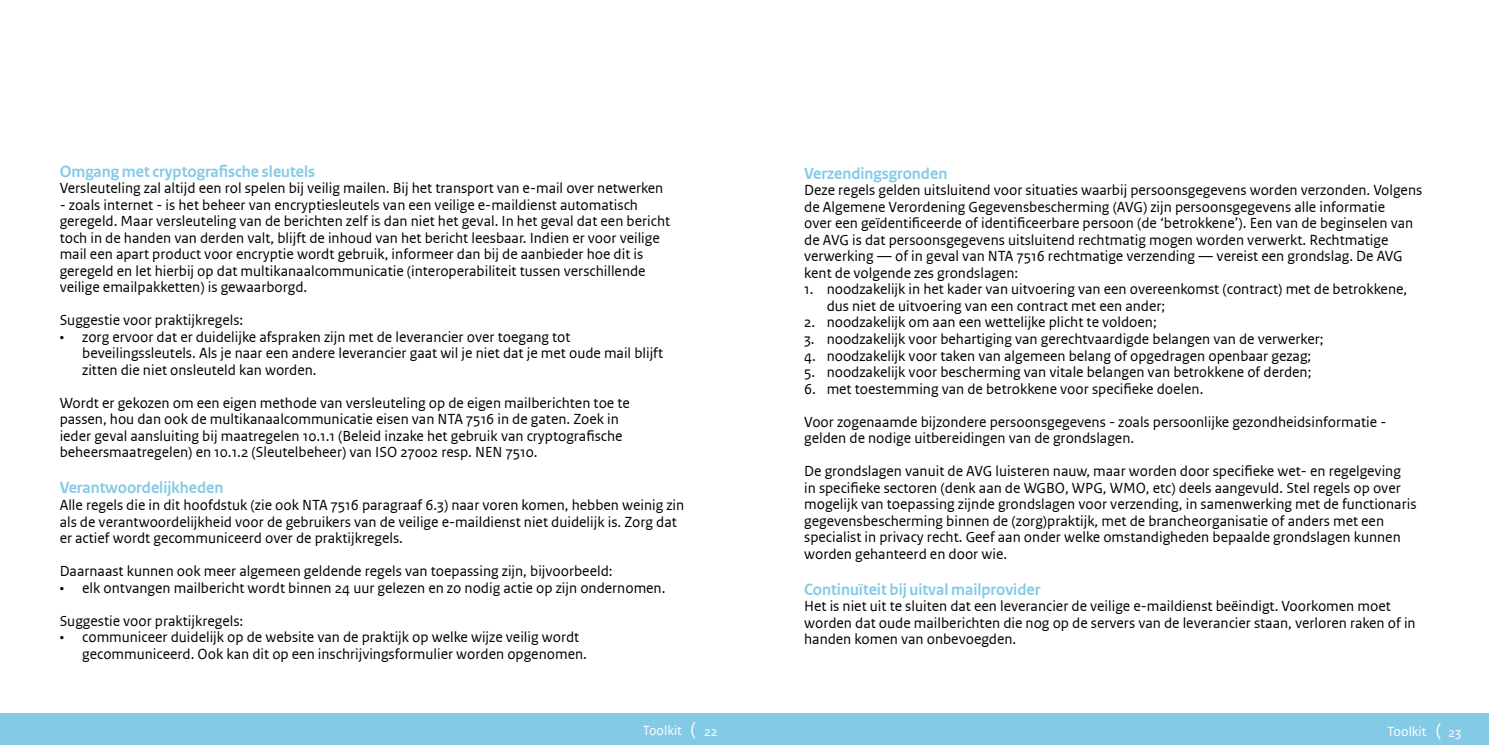
<style>
.page{position:relative;width:1489px;height:745px;background:#fff}
.page>*{position:absolute;margin:0;border:0;box-sizing:border-box;transform-origin:0 0}
.t1{font:700 16.25px "Rijksoverheid Sans Heading";color:#83cae7}
.t2{font:13.75px/16.5px "Rijksoverheid Sans Text";color:#000}
.t3{font:12.5px "Rijksoverheid Sans Text";color:#fff}
.s1{font-size:17.5px}
</style>
<div class="page">
<div style="left:0;top:712px;width:1488px;height:32px;background:#83cae7"></div>
<p class="t1" style="left:60px;top:161px;width:257px">Omgang met cryptografische sleutels</p>
<p class="t2" style="left:60px;top:179px;width:605px">Versleuteling zal altijd een rol spelen bij veilig mailen. Bij het transport van e-mail over netwerken</p>
<p class="t2" style="left:60px;top:196px;width:612px">- zoals internet - is het beheer van encryptiesleutels van een veilige e-maildienst automatisch geregeld. Maar versleuteling van de berichten zelf is dan niet het geval. In het geval dat een bericht toch in de handen van derden valt, blijft de inhoud van het bericht leesbaar. Indien er voor veilige mail een apart product voor encryptie wordt gebruik, informeer dan bij de aanbieder hoe dit is geregeld en let hierbij op dat multikanaalcommunicatie (interoperabiliteit tussen verschillende veilige emailpakketten) is gewaarborgd.</p>
<p class="t2" style="left:60px;top:311px;width:185px">Suggestie voor praktijkregels:</p>
<p class="t2" style="left:82px;top:328px;width:582px;text-indent:-22px">• zorg ervoor dat er duidelijke afspraken zijn met de leverancier over toegang tot beveilingssleutels. Als je naar een andere leverancier gaat wil je niet dat je met oude mail blijft zitten die niet onsleuteld kan worden.</p>
<p class="t2" style="left:60px;top:394px;width:571px">Wordt er gekozen om een eigen methode van versleuteling op de eigen mailberichten toe te passen, hou dan ook de multikanaalcommunicatie eisen van NTA 7516 in de gaten. Zoek in ieder geval aansluiting bij maatregelen 10.1.1 (Beleid inzake het gebruik van cryptografische beheersmaatregelen) en 10.1.2 (Sleutelbeheer) van ISO 27002 resp. NEN 7510.</p>
<p class="t1" style="left:60px;top:478px;width:165px">Verantwoordelijkheden</p>
<p class="t2" style="left:60px;top:496px;width:626px">Alle regels die in dit hoofdstuk (zie ook NTA 7516 paragraaf 6.3) naar voren komen, hebben weinig zin als de verantwoordelijkheid voor de gebruikers van de veilige e-maildienst niet duidelijk is. Zorg dat er actief wordt gecommuniceerd over de praktijkregels.</p>
<p class="t2" style="left:60px;top:562px;width:554px">Daarnaast kunnen ook meer algemeen geldende regels van toepassing zijn, bijvoorbeeld:</p>
<p class="t2" style="left:60px;top:578px;width:607px">• elk ontvangen mailbericht wordt binnen 24 uur gelezen en zo nodig actie op zijn ondernomen.</p>
<p class="t2" style="left:60px;top:611px;width:185px">Suggestie voor praktijkregels:</p>
<p class="t2" style="left:82px;top:628px;width:506px;text-indent:-22px">• communiceer duidelijk op de website van de praktijk op welke wijze veilig wordt gecommuniceerd. Ook kan dit op een inschrijvingsformulier worden opgenomen.</p>
<p class="t1" style="left:804px;top:164px;width:145px">Verzendingsgronden</p>
<p class="t2" style="left:804px;top:182px;width:619px">Deze regels gelden uitsluitend voor situaties waarbij persoonsgegevens worden verzonden. Volgens de Algemene Verordening Gegevensbescherming (AVG) zijn persoonsgegevens alle informatie<br>over een geïdentificeerde of identificeerbare persoon (de ‘betrokkene’). Een van de beginselen van de AVG is dat persoonsgegevens uitsluitend rechtmatig mogen worden verwerkt. Rechtmatige verwerking — of in geval van NTA 7516 rechtmatige verzending — vereist een grondslag. De AVG kent de volgende zes grondslagen:</p>
<p class="t2" style="left:826px;top:281px;width:582px;text-indent:-22px">1. noodzakelijk in het kader van uitvoering van een overeenkomst (contract) met de betrokkene, dus niet de uitvoering van een contract met een ander;</p>
<p class="t2" style="left:804px;top:314px;width:354px">2. noodzakelijk om aan een wettelijke plicht te voldoen;</p>
<p class="t2" style="left:804px;top:330px;width:521px">3. noodzakelijk voor behartiging van gerechtvaardigde belangen van de verwerker;</p>
<p class="t2" style="left:804px;top:347px;width:508px">4. noodzakelijk voor taken van algemeen belang of opgedragen openbaar gezag;</p>
<p class="t2" style="left:804px;top:363px;width:509px">5. noodzakelijk voor bescherming van vitale belangen van betrokkene of derden;</p>
<p class="t2" style="left:804px;top:380px;width:401px">6. met toestemming van de betrokkene voor specifieke doelen.</p>
<p class="t2" style="left:804px;top:413px;width:583px">Voor zogenaamde bijzondere persoonsgegevens - zoals persoonlijke gezondheidsinformatie - gelden de nodige uitbereidingen van de grondslagen.</p>
<p class="t2" style="left:804px;top:462px;width:613px">De grondslagen vanuit de AVG luisteren nauw, maar worden door specifieke wet- en regelgeving<br>in specifieke sectoren (denk aan de WGBO, WPG, WMO, etc) deels aangevuld. Stel regels op over mogelijk van toepassing zijnde grondslagen voor verzending, in samenwerking met de functionaris gegevensbescherming binnen de (zorg)praktijk, met de brancheorganisatie of anders met een specialist in privacy recht. Geef aan onder welke omstandigheden bepaalde grondslagen kunnen worden gehanteerd en door wie.</p>
<p class="t1" style="left:804px;top:579px;width:238px">Continuïteit bij uitval mailprovider</p>
<p class="t2" style="left:804px;top:597px;width:613px">Het is niet uit te sluiten dat een leverancier de veilige e-maildienst beëindigt. Voorkomen moet worden dat oude mailberichten die nog op de servers van de leverancier staan, verloren raken of in handen komen van onbevoegden.</p>
<p class="t3" style="left:642px;top:722px;width:55px">Toolkit <span class="s1">(</span></p>
<p class="t3" style="left:1386px;top:723px;width:56px">Toolkit <span class="s1">(</span></p>
<p class="t3" style="left:704px;top:723px;width:15px">22</p>
<p class="t3" style="left:1448px;top:724px;width:14px">23</p>
</div>
